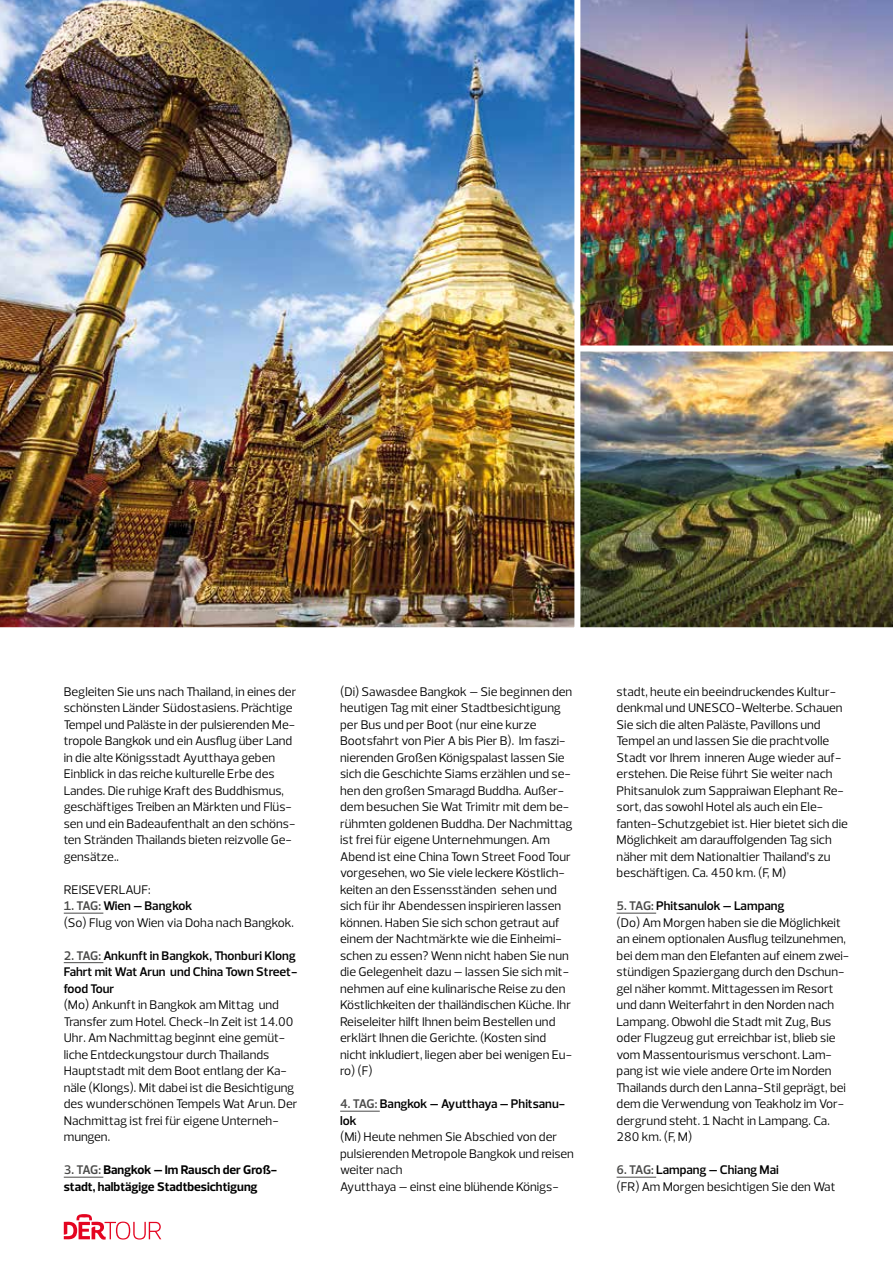
<style>
.page{position:relative;width:893px;height:1263px;background:#fff}
.page>*{position:absolute;margin:0;border:0;box-sizing:border-box;transform-origin:0 0}
.t1{font:12.75px/16.5px "Prelo";color:#000}
.t2{font:600 12.75px/16.5px "Prelo";color:#000}
.t3{font:700 12.75px/16.5px "Prelo";color:#000}
.s1{font-weight:600;color:#4a4a49}
.s2{font-weight:600}
.s3{color:#4a4a49}
</style>
<div class="page">
<img style="left:583px;top:354px;width:310px;height:274px">
<img style="left:583px;top:0;width:310px;height:354px">
<img style="left:0;top:0;width:583px;height:628px">
<svg style="left:64px;top:1214px;width:97px;height:25px"></svg>
<hr style="left:64px;top:913px;width:39px;height:1px;background:#4a4a49">
<hr style="left:64px;top:962px;width:39px;height:1px;background:#4a4a49">
<hr style="left:64px;top:1177px;width:39px;height:1px;background:#4a4a49">
<hr style="left:340px;top:1111px;width:40px;height:1px;background:#4a4a49">
<hr style="left:617px;top:913px;width:39px;height:1px;background:#4a4a49">
<hr style="left:617px;top:1177px;width:39px;height:1px;background:#4a4a49">
<p class="t1" style="left:64px;top:683px;width:234px">Begleiten Sie uns nach Thailand, in eines der schönsten Länder Südostasiens. Prächtige Tempel und Paläste in der pulsierenden Me&shy;tropole Bangkok und ein Ausflug über Land in die alte Königsstadt Ayutthaya geben Einblick in das reiche kulturelle Erbe des Landes. Die ruhige Kraft des Buddhismus, geschäftiges Treiben an Märkten und Flüs&shy;sen und ein Badeaufenthalt an den schöns&shy;ten Stränden Thailands bieten reizvolle Ge&shy;gensätze..</p>
<p class="t1" style="left:64px;top:881px;width:88px">REISEVERLAUF:</p>
<p class="t1" style="left:64px;top:898px;width:232px"><span class="s1">1. TAG:</span> <span class="s2">Wien – Bangkok<br></span>(So) Flug von Wien via Doha nach Bangkok.</p>
<p class="t2" style="left:64px;top:947px;width:235px"><span class="s3">2. TAG:</span> Ankunft in Bangkok, Thonburi Klong<br>Fahrt mit Wat Arun und China Town Street&shy;food Tour</p>
<p class="t1" style="left:64px;top:997px;width:235px">(Mo) Ankunft in Bangkok am Mittag und Transfer zum Hotel. Check-In Zeit ist 14.00<br>Uhr. Am Nachmittag beginnt eine gemüt&shy;liche Entdeckungstour durch Thailands Hauptstadt mit dem Boot entlang der Ka&shy;näle (Klongs). Mit dabei ist die Besichtigung des wunderschönen Tempels Wat Arun. Der Nachmittag ist frei für eigene Unterneh&shy;mungen.</p>
<p class="t3" style="left:64px;top:1162px;width:215px"><span class="s1">3. TAG:</span> Bangkok – Im Rausch der Groß&shy;stadt, halbtägige Stadtbesichtigung</p>
<p class="t1" style="left:340px;top:683px;width:234px">(Di) Sawasdee Bangkok – Sie beginnen den heutigen Tag mit einer Stadtbesichtigung per Bus und per Boot (nur eine kurze Bootsfahrt von Pier A bis Pier B). Im faszi&shy;nierenden Großen Königspalast lassen Sie sich die Geschichte Siams erzählen und se&shy;hen den großen Smaragd Buddha. Außer&shy;dem besuchen Sie Wat Trimitr mit dem be&shy;rühmten goldenen Buddha. Der Nachmittag ist frei für eigene Unternehmungen. Am Abend ist eine China Town Street Food Tour vorgesehen, wo Sie viele leckere Köstlich&shy;keiten an den Essensständen sehen und sich für ihr Abendessen inspirieren lassen können. Haben Sie sich schon getraut auf einem der Nachtmärkte wie die Einheimi&shy;schen zu essen? Wenn nicht haben Sie nun die Gelegenheit dazu – lassen Sie sich mit&shy;nehmen auf eine kulinarische Reise zu den Köstlichkeiten der thailändischen Küche. Ihr Reiseleiter hilft Ihnen beim Bestellen und erklärt Ihnen die Gerichte. (Kosten sind nicht inkludiert, liegen aber bei wenigen Eu&shy;ro) (F)</p>
<p class="t2" style="left:340px;top:1096px;width:227px"><span class="s3">4. TAG:</span> Bangkok – Ayutthaya – Phitsanu&shy;lok</p>
<p class="t1" style="left:340px;top:1129px;width:235px">(Mi) Heute nehmen Sie Abschied von der pulsierenden Metropole Bangkok und reisen weiter nach<br>Ayutthaya – einst eine blühende Königs-</p>
<p class="t1" style="left:617px;top:683px;width:233px">stadt, heute ein beeindruckendes Kultur&shy;denkmal und UNESCO-Welterbe. Schauen Sie sich die alten Paläste, Pavillons und Tempel an und lassen Sie die prachtvolle Stadt vor Ihrem inneren Auge wieder auf&shy;erstehen. Die Reise führt Sie weiter nach Phitsanulok zum Sappraiwan Elephant Re&shy;sort, das sowohl Hotel als auch ein Ele&shy;fanten-Schutzgebiet ist. Hier bietet sich die Möglichkeit am darauffolgenden Tag sich näher mit dem Nationaltier Thailand’s zu beschäftigen. Ca. 450 km. (F, M)</p>
<p class="t1" style="left:617px;top:898px;width:234px"><span class="s1">5. TAG:</span> <span class="s2">Phitsanulok – Lampang<br></span>(Do) Am Morgen haben sie die Möglichkeit an einem optionalen Ausflug teilzunehmen, bei dem man den Elefanten auf einem zwei&shy;stündigen Spaziergang durch den Dschun&shy;gel näher kommt. Mittagessen im Resort und dann Weiterfahrt in den Norden nach Lampang. Obwohl die Stadt mit Zug, Bus oder Flugzeug gut erreichbar ist, blieb sie vom Massentourismus verschont. Lam&shy;pang ist wie viele andere Orte im Norden Thailands durch den Lanna-Stil geprägt, bei dem die Verwendung von Teakholz im Vor&shy;dergrund steht. 1 Nacht in Lampang. Ca.<br>280 km. (F, M)</p>
<p class="t1" style="left:617px;top:1162px;width:220px"><span class="s1">6. TAG:</span> <span class="s2">Lampang – Chiang Mai<br></span>(FR) Am Morgen besichtigen Sie den Wat</p>
</div>
